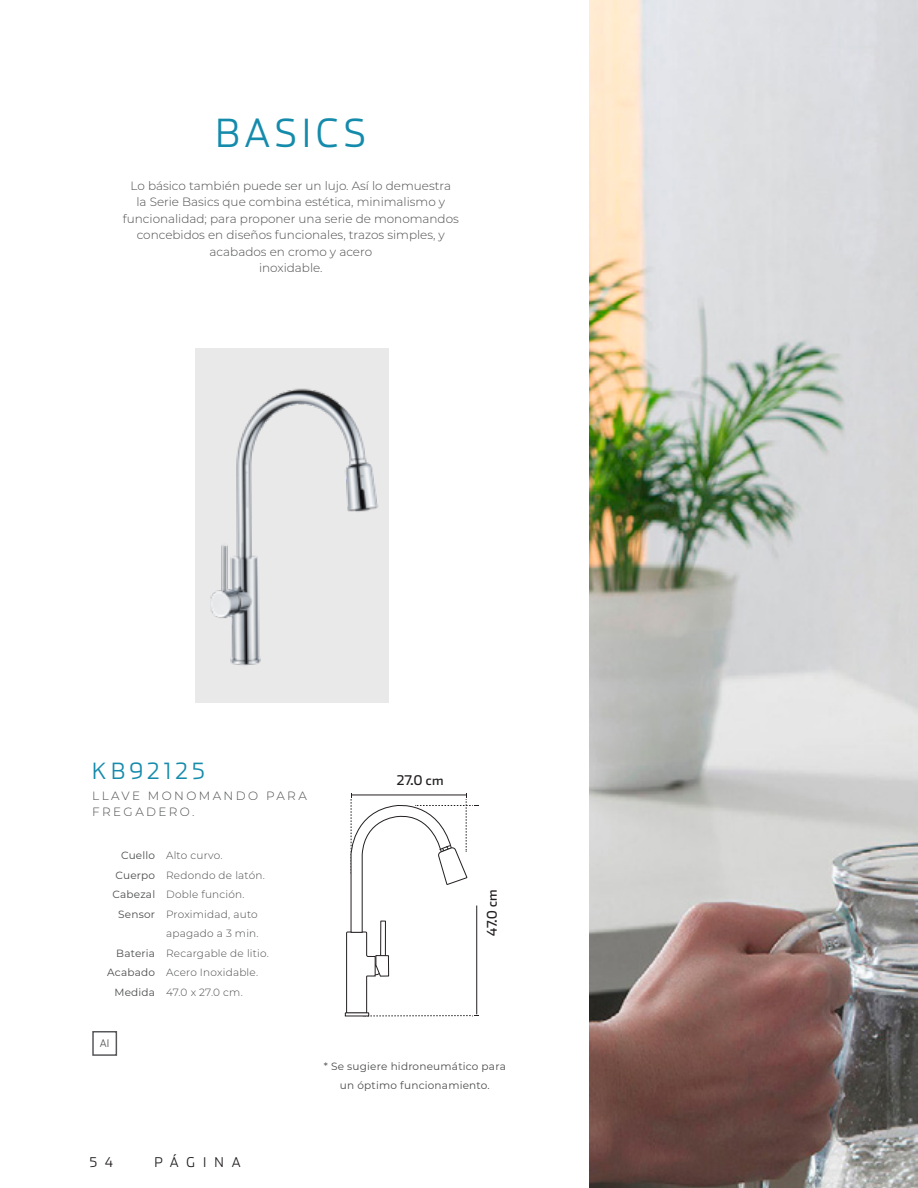
<style>
.page{position:relative;width:918px;height:1188px;background:#fff}
.page>*{position:absolute;margin:0;border:0;box-sizing:border-box;transform-origin:0 0}
.Basics{font:300 39px "Stainless";letter-spacing:.12em;color:#158bac}
.t1{font:300 22.5px "Stainless";letter-spacing:.2em;color:#158bac}
.t2{font:300 13.5px "Stainless";letter-spacing:.6em;color:#231f20}
.t3{font:13.35px "Stainless";color:#231f20}
.t4{font:300 12px/16.5px "Montserrat";color:#4b4c4d;text-align:center}
.t5{font:300 12px/16.5px "Montserrat";letter-spacing:.2em;color:#4b4c4d}
.t6{font:300 10.5px/19.5px "Montserrat";letter-spacing:.02em;color:#4b4c4d}
.t7{font:10.5px/19.5px "Montserrat";letter-spacing:.02em;color:#4b4c4d;text-align:center}
.t8{font:300 10.5px "Stainless";color:#57585a}
</style>
<div class="page">
<div style="left:195px;top:348px;width:194px;height:355px;background:#e9e9ea"></div>
<img style="left:210px;top:388px;width:168px;height:278px">
<div style="left:92px;top:1031px;width:25px;height:25px;border:2px solid #57585a"></div>
<svg style="left:345px;top:793px;width:134px;height:224px"></svg>
<img style="left:589px;top:0;width:329px;height:1188px">
<p class="Basics" style="left:216px;top:110px;width:152px">BASICS</p>
<p class="t4" style="left:123px;top:177px;width:338px">Lo básico también puede ser un lujo. Así lo demuestra<br>la Serie Basics que combina estética, minimalismo y funcionalidad; para proponer una serie de monomandos</p>
<p class="t4" style="left:137px;top:227px;width:310px">concebidos en diseños funcionales, trazos simples, y acabados en cromo y acero</p>
<p class="t4" style="left:259px;top:260px;width:65px">inoxidable.</p>
<p class="t1" style="left:92px;top:758px;width:114px">KB92125</p>
<p class="t5" style="left:92px;top:787px;width:216px">LLAVE MONOMANDO PARA<br>FREGADERO.</p>
<p class="t7" style="left:121px;top:846px;width:36px">Cuello</p>
<p class="t7" style="left:116px;top:865px;width:41px">Cuerpo</p>
<p class="t7" style="left:112px;top:885px;width:44px">Cabezal</p>
<p class="t7" style="left:118px;top:904px;width:38px">Sensor</p>
<p class="t7" style="left:116px;top:943px;width:40px">Bateria</p>
<p class="t7" style="left:107px;top:963px;width:49px">Acabado</p>
<p class="t7" style="left:114px;top:982px;width:42px">Medida</p>
<p class="t6" style="left:166px;top:846px;width:58px">Alto curvo.</p>
<p class="t6" style="left:166px;top:865px;width:100px">Redondo de latón.</p>
<p class="t6" style="left:166px;top:885px;width:80px">Doble función.</p>
<p class="t6" style="left:166px;top:904px;width:94px">Proximidad, auto apagado a 3 min.</p>
<p class="t6" style="left:166px;top:943px;width:104px">Recargable de litio.</p>
<p class="t6" style="left:166px;top:963px;width:93px">Acero Inoxidable.</p>
<p class="t6" style="left:166px;top:982px;width:78px">47.0 x 27.0 cm.</p>
<p class="t3" style="left:397px;top:772px;width:48px">27.0 cm</p>
<p class="t3" style="left:484px;top:936px;width:48px;rotate:-90deg">47.0 cm</p>
<p class="t8" style="left:100px;top:1037px;width:11px">AI</p>
<p class="t7" style="left:324px;top:1056px;width:184px">* Se sugiere hidroneumático para un óptimo funcionamiento.</p>
<p class="t2" style="left:90px;top:1154px;width:25px">5 4</p>
<p class="t2" style="left:154px;top:1154px;width:88px">PÁGINA</p>
</div>
